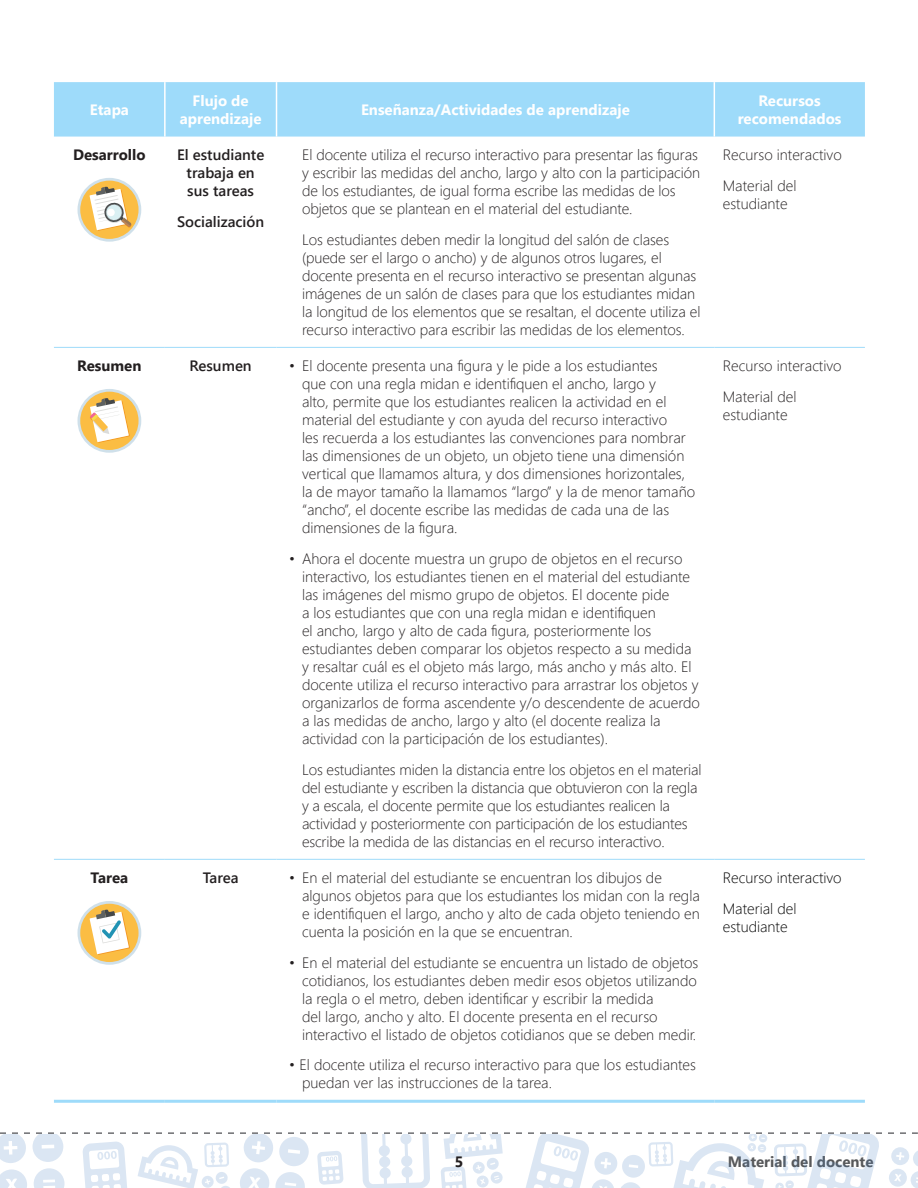
<style>
.page{position:relative;width:918px;height:1188px;background:#fff}
.page>*{position:absolute;margin:0;border:0;box-sizing:border-box;transform-origin:0 0}
.t1{font:300 15px/18px "Segoe UI";color:#231f20}
.t2{font:700 15px/18px "Segoe UI";color:#fff;text-align:center}
.t3{font:600 15px/18px "Segoe UI";color:#231f20;text-align:center}
.t4{font:300 15px/30.8px "Segoe UI";color:#000}
.t5{font:700 15px "Segoe UI";color:#231f20}
.t6{font:700 15px "Segoe UI";color:#57585a}
</style>
<div class="page">
<svg style="left:0;top:1132px;width:918px;height:56px"></svg>
<div style="left:54px;top:82px;width:811px;height:55px;background:#9edbfa"></div>
<hr style="left:164px;top:82px;width:2px;height:55px;background:#fff">
<hr style="left:276px;top:82px;width:1px;height:55px;background:#fff">
<hr style="left:714px;top:82px;width:1px;height:55px;background:#fff">
<hr style="left:54px;top:859px;width:111px;height:1px;background:#9edbfa">
<hr style="left:165px;top:859px;width:112px;height:1px;background:#9edbfa">
<hr style="left:277px;top:859px;width:437px;height:1px;background:#9edbfa">
<hr style="left:714px;top:859px;width:151px;height:1px;background:#9edbfa">
<hr style="left:277px;top:347px;width:437px;height:1px;background:#9edbfa">
<hr style="left:714px;top:347px;width:151px;height:1px;background:#9edbfa">
<hr style="left:54px;top:347px;width:111px;height:1px;background:#9edbfa">
<hr style="left:165px;top:347px;width:112px;height:1px;background:#9edbfa">
<hr style="left:54px;top:1100px;width:111px;height:3px;background:#9edbfa">
<hr style="left:165px;top:1100px;width:112px;height:3px;background:#9edbfa">
<hr style="left:277px;top:1100px;width:437px;height:3px;background:#9edbfa">
<hr style="left:714px;top:1100px;width:151px;height:3px;background:#9edbfa">
<svg style="left:78px;top:178px;width:63px;height:64px"></svg>
<div style="left:80px;top:181px;width:59px;height:58px;background:#fbbd43;border-radius:50%"></div>
<svg style="left:90px;top:186px;width:42px;height:45px"></svg>
<svg style="left:78px;top:389px;width:63px;height:64px"></svg>
<div style="left:80px;top:392px;width:59px;height:58px;background:#fbbd43;border-radius:50%"></div>
<svg style="left:90px;top:398px;width:40px;height:45px"></svg>
<svg style="left:78px;top:901px;width:63px;height:64px"></svg>
<div style="left:80px;top:904px;width:59px;height:58px;background:#fbbd43;border-radius:50%"></div>
<svg style="left:90px;top:909px;width:40px;height:46px"></svg>
<p class="t2" style="left:90px;top:100px;width:41px">Etapa</p>
<p class="t2" style="left:180px;top:91px;width:83px">Flujo de aprendizaje</p>
<p class="t2" style="left:361px;top:100px;width:270px">Enseñanza/Actividades de aprendizaje</p>
<p class="t2" style="left:738px;top:91px;width:105px">Recursos recomendados</p>
<p class="t5" style="left:73px;top:142px;width:74px">Desarrollo</p>
<p class="t3" style="left:177px;top:145px;width:89px">El estudiante trabaja en sus tareas</p>
<p class="t3" style="left:177px;top:212px;width:89px">Socialización</p>
<p class="t1" style="left:302px;top:145px;width:400px">El docente utiliza el recurso interactivo para presentar las figuras y escribir las medidas del ancho, largo y alto con la participación de los estudiantes, de igual forma escribe las medidas de los objetos que se plantean en el material del estudiante.</p>
<p class="t1" style="left:302px;top:230px;width:400px">Los estudiantes deben medir la longitud del salón de clases (puede ser el largo o ancho) y de algunos otros lugares, el docente presenta en el recurso interactivo se presentan algunas imágenes de un salón de clases para que los estudiantes midan la longitud de los elementos que se resaltan, el docente utiliza el recurso interactivo para escribir las medidas de los elementos.</p>
<p class="t1" style="left:723px;top:138px;width:120px;line-height:30.8px">Recurso interactivo<br>Material del</p>
<p class="t1" style="left:723px;top:194px;width:66px">estudiante</p>
<p class="t5" style="left:77px;top:354px;width:66px">Resumen</p>
<p class="t3" style="left:190px;top:357px;width:64px">Resumen</p>
<p class="t1" style="left:302px;top:356px;width:395px;text-indent:-13px">• El docente presenta una figura y le pide a los estudiantes<br>que con una regla midan e identifiquen el ancho, largo y<br>alto, permite que los estudiantes realicen la actividad en el material del estudiante y con ayuda del recurso interactivo<br>les recuerda a los estudiantes las convenciones para nombrar las dimensiones de un objeto, un objeto tiene una dimensión vertical que llamamos altura, y dos dimensiones horizontales, la de mayor tamaño la llamamos “largo” y la de menor tamaño “ancho”, el docente escribe las medidas de cada una de las dimensiones de la figura.</p>
<p class="t1" style="left:302px;top:549px;width:399px;text-indent:-13px">• Ahora el docente muestra un grupo de objetos en el recurso interactivo, los estudiantes tienen en el material del estudiante las imágenes del mismo grupo de objetos. El docente pide<br>a los estudiantes que con una regla midan e identifiquen<br>el ancho, largo y alto de cada figura, posteriormente los estudiantes deben comparar los objetos respecto a su medida y resaltar cuál es el objeto más largo, más ancho y más alto. El docente utiliza el recurso interactivo para arrastrar los objetos y organizarlos de forma ascendente y/o descendente de acuerdo a las medidas de ancho, largo y alto (el docente realiza la actividad con la participación de los estudiantes).</p>
<p class="t1" style="left:302px;top:760px;width:401px">Los estudiantes miden la distancia entre los objetos en el material del estudiante y escriben la distancia que obtuvieron con la regla y a escala, el docente permite que los estudiantes realicen la actividad y posteriormente con participación de los estudiantes escribe la medida de las distancias en el recurso interactivo.</p>
<p class="t5" style="left:91px;top:866px;width:39px">Tarea</p>
<p class="t3" style="left:203px;top:869px;width:37px">Tarea</p>
<p class="t1" style="left:302px;top:868px;width:399px;text-indent:-13px">• En el material del estudiante se encuentran los dibujos de algunos objetos para que los estudiantes los midan con la regla e identifiquen el largo, ancho y alto de cada objeto teniendo en cuenta la posición en la que se encuentran.</p>
<p class="t1" style="left:302px;top:953px;width:398px;text-indent:-13px">• En el material del estudiante se encuentra un listado de objetos cotidianos, los estudiantes deben medir esos objetos utilizando la regla o el metro, deben identificar y escribir la medida<br>del largo, ancho y alto. El docente presenta en el recurso interactivo el listado de objetos cotidianos que se deben medir.</p>
<p class="t1" style="left:302px;top:1055px;width:395px;text-indent:-13px">• El docente utiliza el recurso interactivo para que los estudiantes puedan ver las instrucciones de la tarea.</p>
<p class="t1" style="left:723px;top:350px;width:120px;line-height:30.8px">Recurso interactivo<br>Material del</p>
<p class="t1" style="left:723px;top:405px;width:66px">estudiante</p>
<p class="t4" style="left:723px;top:862px;width:120px">Recurso interactivo<br>Material del</p>
<p class="t4" style="left:723px;top:910px;width:66px">estudiante</p>
<p class="t5" style="left:455px;top:1150px;width:10px">5</p>
<p class="t6" style="left:728px;top:1149px;width:147px">Material del docente</p>
</div>
